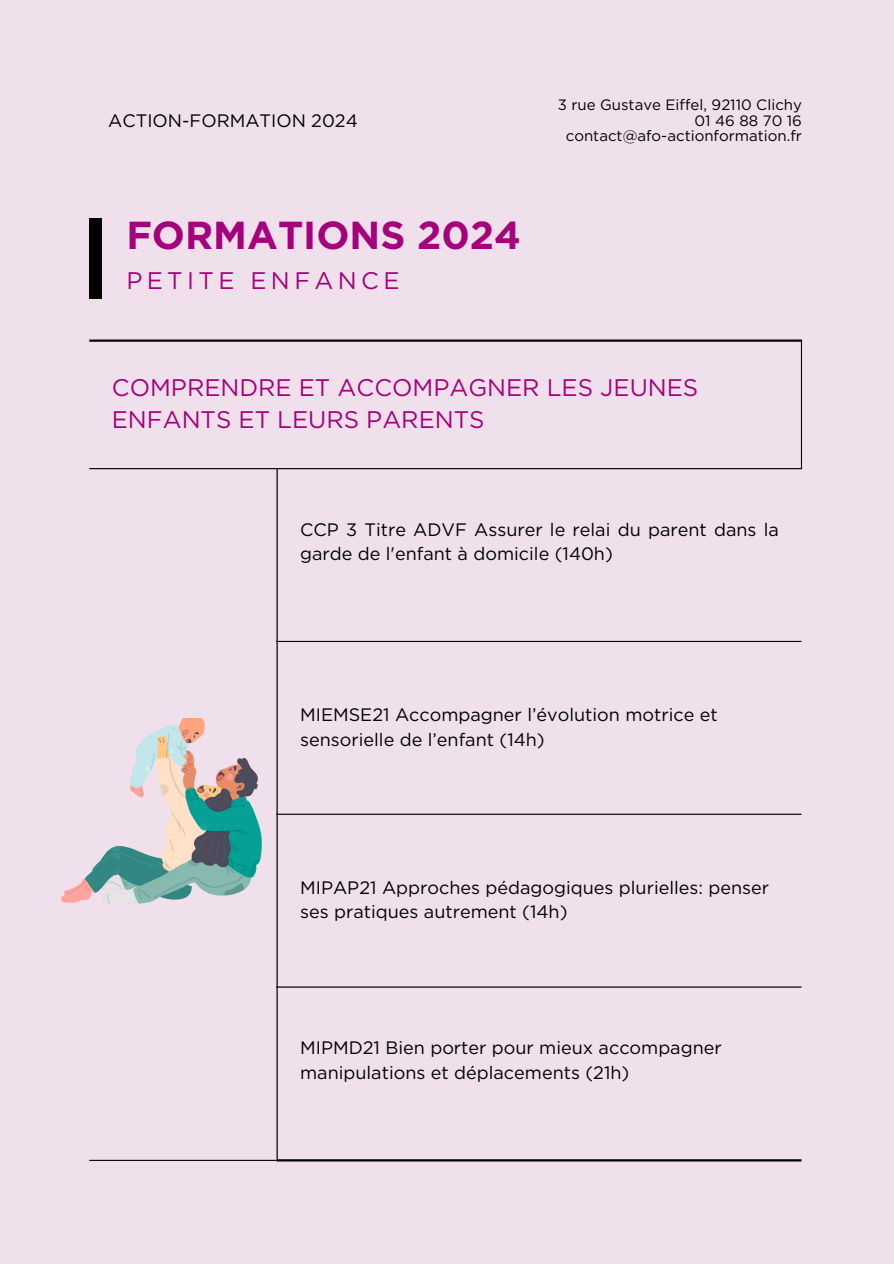
<style>
.page{position:relative;width:894px;height:1264px;background:#fff}
.page>*{position:absolute;margin:0;border:0;box-sizing:border-box;transform-origin:0 0}
.t1{font:700 39px "Gotham";color:#a5017c}
.t2{font:24px/32.7px "Gotham";color:#a5017c}
.t3{font:24px "Gotham";letter-spacing:.185em;color:#a5017c}
.t4{font:18px/24.8px "Gotham";color:#000}
.t5{font:15px/15.8px "Gotham";color:#000;text-align:right}
</style>
<div class="page">
<div style="left:0;top:0;width:893px;height:1263px;background:#efe0eb"></div>
<hr style="left:276px;top:469px;width:1px;height:690px;background:#000">
<hr style="left:800px;top:342px;width:1px;height:126px;background:#000">
<hr style="left:89px;top:468px;width:712px;height:1px;background:#000">
<hr style="left:276px;top:641px;width:525px;height:1px;background:#000">
<hr style="left:276px;top:813px;width:525px;height:1px;background:#000">
<hr style="left:276px;top:986px;width:525px;height:1px;background:#000">
<hr style="left:89px;top:1159px;width:187px;height:1px;background:#000">
<hr style="left:89px;top:339px;width:712px;height:3px;background:#000">
<hr style="left:276px;top:1159px;width:525px;height:2px;background:#000">
<div style="left:89px;top:218px;width:13px;height:80px;background:#000"></div>
<img style="left:62px;top:718px;width:199px;height:185px">
<p class="t4" style="left:108px;top:108px;width:251px">ACTION-FORMATION 2024</p>
<p class="t1" style="left:126px;top:211px;width:396px">FORMATIONS 2024</p>
<p class="t3" style="left:126px;top:265px;width:275px">PETITE ENFANCE</p>
<p class="t5" style="left:557px;top:97px;width:246px">3 rue Gustave Eiffel, 92110 Clichy<br>01 46 88 70 16 contact@afo-actionformation.fr</p>
<h3 class="t2" style="left:112px;top:371px;width:587px">COMPRENDRE ET ACCOMPAGNER LES JEUNES<br>ENFANTS ET LEURS PARENTS</h3>
<h1 class="t4" style="left:300px;top:517px;width:480px">CCP 3 Titre ADVF Assurer le relai du parent dans la garde de l'enfant à domicile (140h)</h1>
<h2 class="t4" style="left:300px;top:702px;width:419px">MIEMSE21 Accompagner l’évolution motrice et sensorielle de l’enfant (14h)</h2>
<p class="t4" style="left:300px;top:874px;width:470px">MIPAP21 Approches pédagogiques plurielles: penser ses pratiques autrement (14h)</p>
<p class="t4" style="left:300px;top:1035px;width:423px">MIPMD21 Bien porter pour mieux accompagner manipulations et déplacements (21h)</p>
</div>
